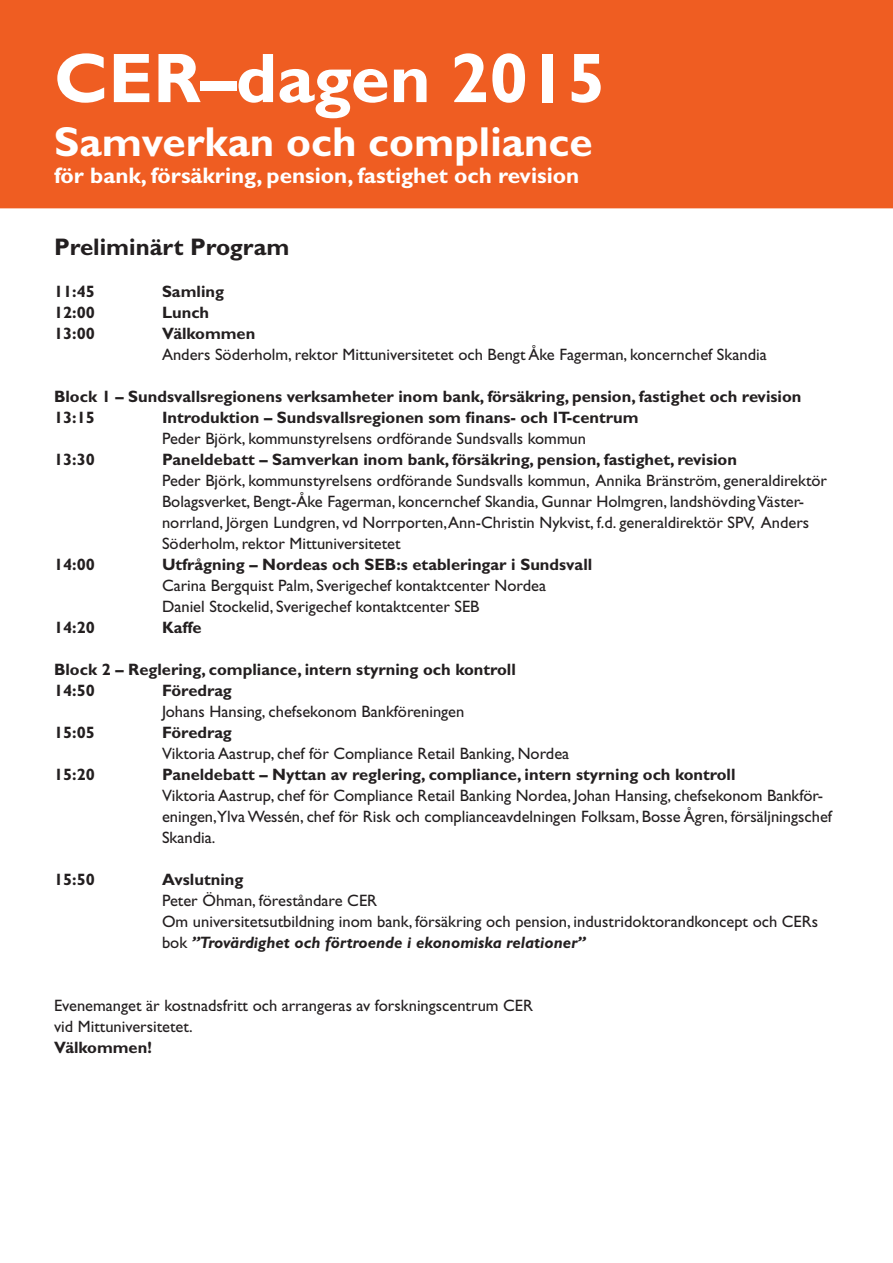
<style>
.page{position:relative;width:893px;height:1263px;background:#fff}
.page>*{position:absolute;margin:0;border:0;box-sizing:border-box;transform-origin:0 0}
.t1{font:700 70.5px "Gill Sans Std";color:#fff}
.t2{font:700 42px "Gill Sans Std";color:#fff}
.t3{font:700 24px "Gill Sans Std";color:#231f20}
.t4{font:700 22.5px "Gill Sans Std";color:#fff}
.t5{font:16.5px/21px "Gill Sans Std";color:#231f20}
.t6{font:700 16.5px "Gill Sans Std";color:#231f20}
.s1{font-weight:700;font-style:italic}
</style>
<div class="page">
<div style="left:1px;top:1px;width:891px;height:207px;background:#ef5d22"></div>
<div style="left:0;top:0;width:893px;height:208px;border:2px solid #ef5d22"></div>
<p class="t1" style="left:54px;top:37px;width:554px">CER–dagen 2015</p>
<p class="t2" style="left:54px;top:117px;width:540px">Samverkan och compliance</p>
<p class="t4" style="left:54px;top:162px;width:527px">för bank, försäkring, pension, fastighet och revision</p>
<p class="t3" style="left:54px;top:233px;width:237px">Preliminärt Program</p>
<p class="t6" style="left:54px;top:282px;width:42px">11:45</p>
<p class="t6" style="left:162px;top:282px;width:64px">Samling</p>
<p class="t6" style="left:54px;top:303px;width:42px">12:00</p>
<p class="t6" style="left:162px;top:303px;width:49px">Lunch</p>
<p class="t6" style="left:54px;top:324px;width:42px">13:00</p>
<p class="t6" style="left:162px;top:324px;width:95px">Välkommen</p>
<p class="t5" style="left:162px;top:344px;width:606px">Anders Söderholm, rektor Mittuniversitetet och Bengt Åke Fagerman, koncernchef Skandia</p>
<p class="t6" style="left:54px;top:387px;width:749px">Block 1 – Sundsvallsregionens verksamheter inom bank, försäkring, pension, fastighet och revision</p>
<p class="t6" style="left:54px;top:408px;width:42px">13:15</p>
<p class="t6" style="left:162px;top:408px;width:478px">Introduktion – Sundsvallsregionen som finans- och IT-centrum</p>
<p class="t5" style="left:162px;top:428px;width:426px">Peder Björk, kommunstyrelsens ordförande Sundsvalls kommun</p>
<p class="t6" style="left:54px;top:450px;width:42px">13:30</p>
<p class="t6" style="left:162px;top:450px;width:576px">Paneldebatt – Samverkan inom bank, försäkring, pension, fastighet, revision</p>
<p class="t5" style="left:162px;top:470px;width:667px">Peder Björk, kommunstyrelsens ordförande Sundsvalls kommun, Annika Bränström, generaldirektör Bolagsverket, Bengt-Åke Fagerman, koncernchef Skandia, Gunnar Holmgren, landshövding Väster&shy;norrland, Jörgen Lundgren, vd Norrporten, Ann-Christin Nykvist, f.d. generaldirektör SPV, Anders Söderholm, rektor Mittuniversitetet</p>
<p class="t6" style="left:54px;top:555px;width:42px">14:00</p>
<p class="t6" style="left:162px;top:555px;width:432px">Utfrågning – Nordeas och SEB:s etableringar i Sundsvall</p>
<p class="t5" style="left:162px;top:575px;width:386px">Carina Bergquist Palm, Sverigechef kontaktcenter Nordea</p>
<p class="t5" style="left:162px;top:596px;width:319px">Daniel Stockelid, Sverigechef kontaktcenter SEB</p>
<p class="t6" style="left:54px;top:618px;width:42px">14:20</p>
<p class="t6" style="left:162px;top:618px;width:41px">Kaffe</p>
<p class="t6" style="left:54px;top:660px;width:463px">Block 2 – Reglering, compliance, intern styrning och kontroll</p>
<p class="t6" style="left:54px;top:681px;width:42px">14:50</p>
<p class="t6" style="left:162px;top:681px;width:71px">Föredrag</p>
<p class="t5" style="left:162px;top:701px;width:304px">Johans Hansing, chefsekonom Bankföreningen</p>
<p class="t6" style="left:54px;top:723px;width:42px">15:05</p>
<p class="t6" style="left:162px;top:723px;width:71px">Föredrag</p>
<p class="t5" style="left:162px;top:743px;width:409px">Viktoria Aastrup, chef för Compliance Retail Banking, Nordea</p>
<p class="t6" style="left:54px;top:765px;width:42px">15:20</p>
<p class="t6" style="left:162px;top:765px;width:575px">Paneldebatt – Nyttan av reglering, compliance, intern styrning och kontroll</p>
<p class="t5" style="left:162px;top:785px;width:671px">Viktoria Aastrup, chef för Compliance Retail Banking Nordea, Johan Hansing, chefsekonom Bankför&shy;eningen,Ylva Wessén, chef för Risk och complianceavdelningen Folksam, Bosse Ågren, försäljningschef<br>Skandia.</p>
<p class="t6" style="left:54px;top:870px;width:42px">15:50</p>
<p class="t6" style="left:162px;top:870px;width:83px">Avslutning</p>
<p class="t5" style="left:162px;top:890px;width:217px">Peter Öhman, föreståndare CER</p>
<p class="t5" style="left:162px;top:911px;width:658px">Om universitetsutbildning inom bank, försäkring och pension, industridoktorandkoncept och CERs bok <span class="s1">”Trovärdighet och förtroende i ekonomiska relationer”</span></p>
<p class="t5" style="left:54px;top:995px;width:481px">Evenemanget är kostnadsfritt och arrangeras av forskningscentrum CER</p>
<p class="t5" style="left:54px;top:1016px;width:140px">vid Mittuniversitetet.</p>
<p class="t6" style="left:54px;top:1038px;width:99px">Välkommen!</p>
</div>
